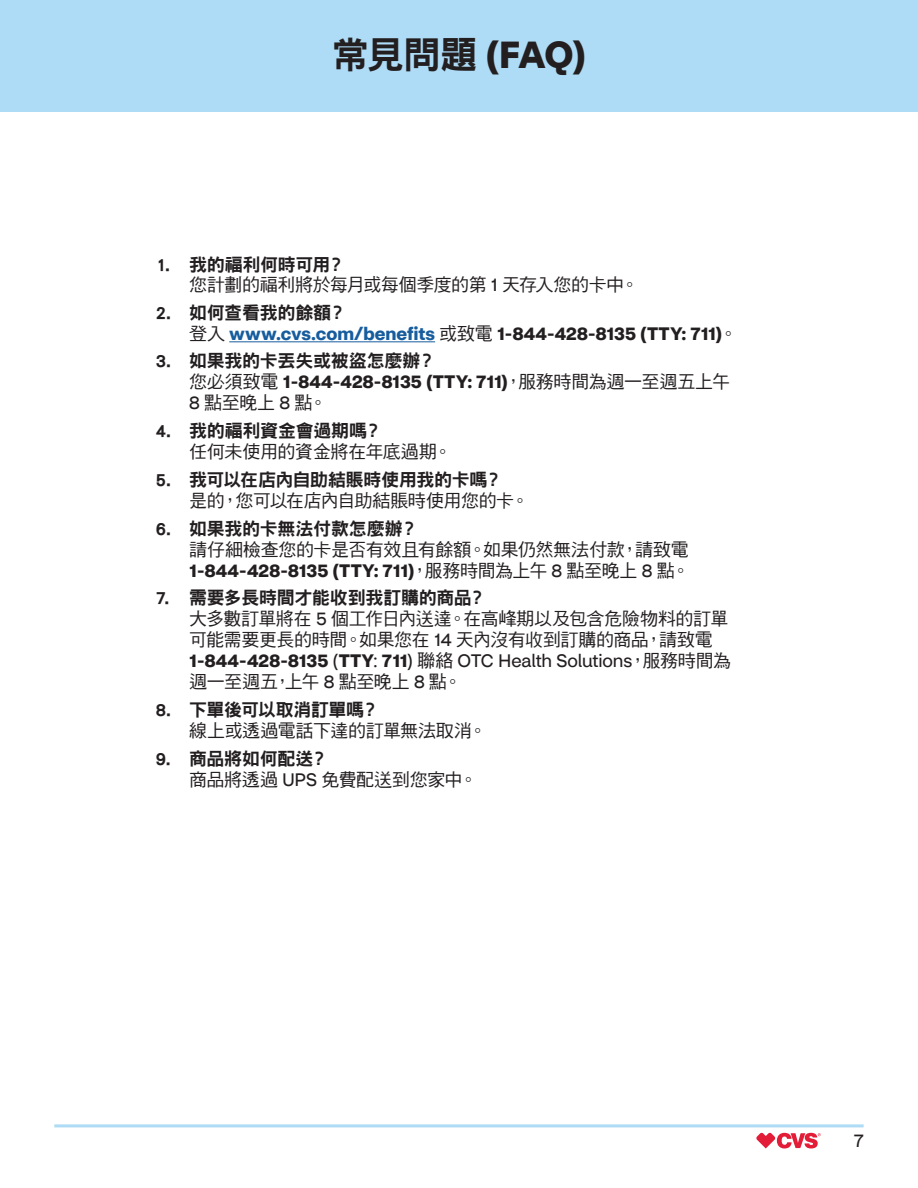
<style>
.page{position:relative;width:918px;height:1188px;background:#fff}
.page>*{position:absolute;margin:0;border:0;box-sizing:border-box;transform-origin:0 0}
.Page_-_Heading{font:700 37.5px "CVS Health Sans";color:#231f20}
.t1{font:18px/21px "DF Hei Std W5";letter-spacing:-.02em;color:#231f20}
.t2{font:700 18px/21px "CVS Health Sans";letter-spacing:.005em;color:#231f20}
.t3{font:18px/21px "DF Hei Std W9";letter-spacing:-.02em;color:#231f20}
.t4{font:18px "CVS Health Sans";color:#231f20}
.s1{font-family:"DF Hei Std W9";font-weight:400}
.s2{font-family:"DF Hei Std W9"}
.s3{font-family:"CVS Health Sans"}
.s4{font-family:"DF Hei Std W5";font-weight:400}
.s5{color:#175d9e}
.s6{font-family:"CVS Health Sans";font-weight:700}
.s7{font-family:"DF Hei Std W5"}
</style>
<div class="page">
<svg style="left:756px;top:1133px;width:65px;height:15px"></svg>
<div style="left:0;top:0;width:918px;height:111px;background:#aedbf5"></div>
<hr style="left:54px;top:1124px;width:810px;height:3px;background:#aedbf5">
<hr style="left:229px;top:341px;width:206px;height:1px;background:#175d9e">
<h1 class="Page_-_Heading" style="left:332px;top:31px;width:256px"><span class="s1">常見問題</span> (FAQ)</h1>
<p class="t1" style="left:189px;top:255px;width:451px;line-height:19.5px;text-indent:-34px"><span class="s2">1. 我的福利何時可用？<br></span>您計劃的福利將於每月或每個季度的第 <span class="s3">1</span> 天存入您的卡中。</p>
<p class="t2" style="left:189px;top:302px;width:550px;text-indent:-34px"><span class="s1">2. 如何查看我的餘額？<br></span><span class="s4">登入</span> <span class="s5">www.cvs.com/benefits</span> <span class="s4">或致電</span> 1-844-428-8135 (TTY: 711)<span class="s4">。</span></p>
<p class="t1" style="left:189px;top:350px;width:542px;text-indent:-34px"><span class="s2">3. 如果我的卡丟失或被盜怎麼辦？<br></span>您必須致電 <span class="s6">1-844-428-8135 (TTY: 711)</span>，服務時間為週一至週五上午<br><span class="s3">8</span> 點至晚上 <span class="s3">8</span> 點。</p>
<p class="t1" style="left:189px;top:420px;width:264px;text-indent:-34px"><span class="s2">4. 我的福利資金會過期嗎？<br></span>任何未使用的資金將在年底過期。</p>
<p class="t3" style="left:189px;top:469px;width:342px;text-indent:-34px">5. 我可以在店內自助結賬時使用我的卡嗎？<br><span class="s7">是的，您可以在店內自助結賬時使用您的卡。</span></p>
<p class="t1" style="left:189px;top:517px;width:502px;text-indent:-34px"><span class="s2">6. 如果我的卡無法付款怎麼辦？<br></span>請仔細檢查您的卡是否有效且有餘額。如果仍然無法付款，請致電<br><span class="s6">1-844-428-8135 (TTY: 711)</span>，服務時間為上午 <span class="s3">8</span> 點至晚上 <span class="s3">8</span> 點。</p>
<p class="t1" style="left:189px;top:587px;width:543px;text-indent:-34px"><span class="s2">7. 需要多長時間才能收到我訂購的商品？<br></span>大多數訂單將在 <span class="s3">5</span> 個工作日內送達。在高峰期以及包含危險物料的訂單可能需要更長的時間。如果您在 <span class="s3">14</span> 天內沒有收到訂購的商品，請致電<span class="s6">1-844-428-8135</span> <span class="s3">(</span><span class="s6">TTY</span><span class="s3">:</span> <span class="s6">711</span><span class="s3">)</span> 聯絡 <span class="s3">OTC Health Solutions</span>，服務時間為週一至週五，上午 <span class="s3">8</span> 點至晚上 <span class="s3">8</span> 點。</p>
<p class="t1" style="left:189px;top:699px;width:299px;text-indent:-34px"><span class="s2">8. 下單後可以取消訂單嗎？<br></span>線上或透過電話下達的訂單無法取消。</p>
<p class="t1" style="left:189px;top:748px;width:290px;text-indent:-34px"><span class="s2">9. 商品將如何配送？<br></span>商品將透過 <span class="s3">UPS</span> 免費配送到您家中。</p>
<p class="t4" style="left:854px;top:1130px;width:12px">7</p>
</div>
